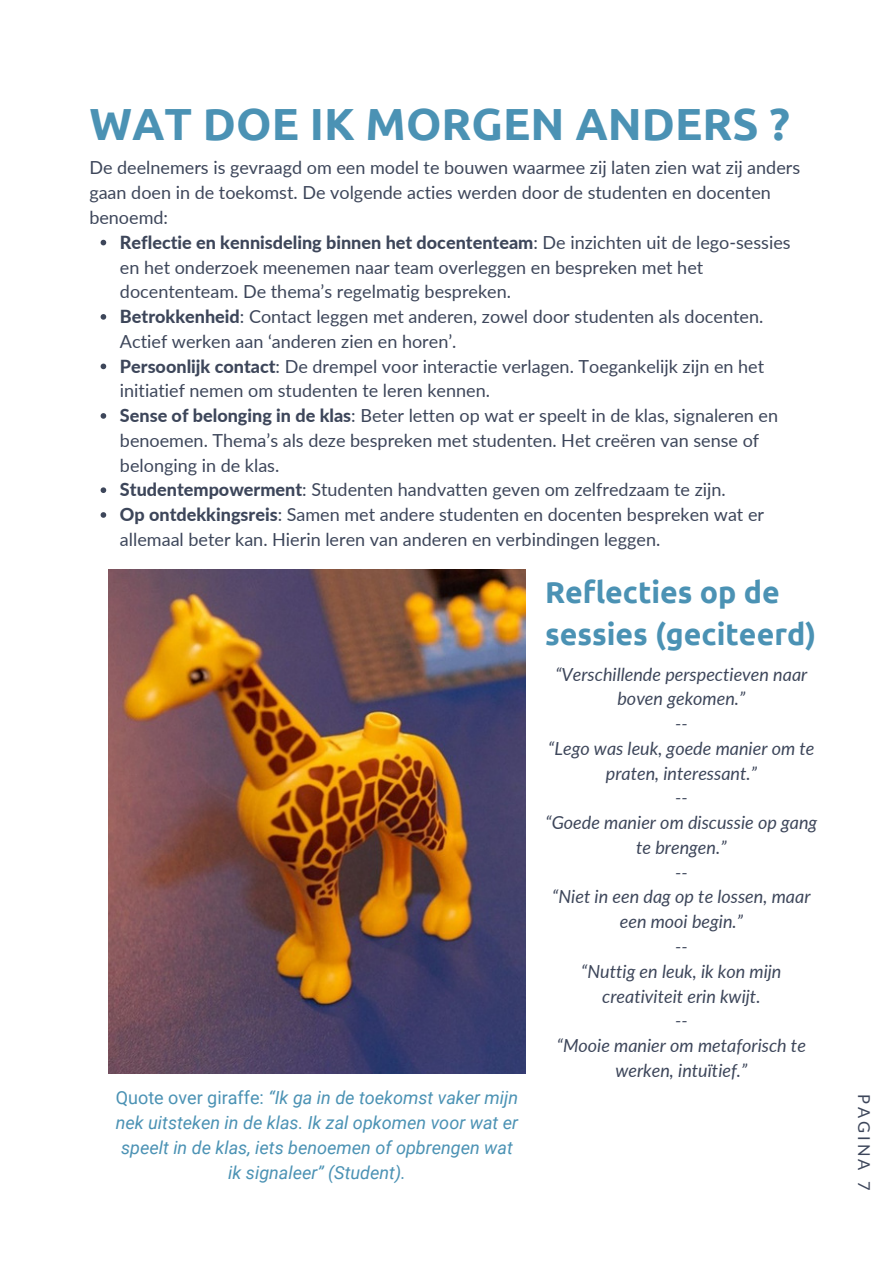
<style>
.page{position:relative;width:893px;height:1264px;background:#fff}
.page>*{position:absolute;margin:0;border:0;box-sizing:border-box;transform-origin:0 0}
.t1{font:700 45px "Ubuntu";color:#4b92b4}
.t2{font:700 30.3px/41.7px "Ubuntu";color:#4b92b4}
.t3{font:18px/24.8px "Lato";color:#3d465a}
.t4{font:italic 18px/24.8px "Lato";color:#3d465a;text-align:center}
.t5{font:italic 18px/24.8px "Roboto";color:#4b92b4;text-align:center}
.t6{font:16.35px "Lato";letter-spacing:.19em;color:#3d465a}
.s1{font-weight:800}
.s2{font-style:normal}
</style>
<div class="page">
<img style="left:108px;top:569px;width:418px;height:504px">
<svg style="left:101px;top:240px;width:5px;height:5px"></svg>
<svg style="left:101px;top:314px;width:5px;height:6px"></svg>
<svg style="left:101px;top:363px;width:5px;height:6px"></svg>
<svg style="left:101px;top:413px;width:5px;height:6px"></svg>
<svg style="left:101px;top:487px;width:5px;height:6px"></svg>
<svg style="left:101px;top:512px;width:5px;height:6px"></svg>
<h2 class="t1" style="left:89px;top:98px;width:702px">WAT DOE IK MORGEN ANDERS ?</h2>
<h1 class="t3" style="left:89px;top:155px;width:712px">De deelnemers is gevraagd om een model te bouwen waarmee zij laten zien wat zij anders gaan doen in de toekomst. De volgende acties werden door de studenten en docenten benoemd:</h1>
<p class="t3" style="left:120px;top:229px;width:672px"><span class="s1">Reflectie en kennisdeling binnen het docententeam</span>: De inzichten uit de lego-sessies en het onderzoek meenemen naar team overleggen en bespreken met het docententeam. De thema’s regelmatig bespreken.</p>
<p class="t3" style="left:120px;top:304px;width:644px"><span class="s1">Betrokkenheid</span>: Contact leggen met anderen, zowel door studenten als docenten.<br>Actief werken aan ‘anderen zien en horen’.</p>
<p class="t3" style="left:120px;top:353px;width:645px"><span class="s1">Persoonlijk contact</span>: De drempel voor interactie verlagen. Toegankelijk zijn en het initiatief nemen om studenten te leren kennen.</p>
<p class="t3" style="left:120px;top:403px;width:659px"><span class="s1">Sense of belonging in de klas</span>: Beter letten op wat er speelt in de klas, signaleren en benoemen. Thema’s als deze bespreken met studenten. Het creëren van sense of belonging in de klas.</p>
<p class="t3" style="left:120px;top:477px;width:607px"><span class="s1">Studentempowerment</span>: Studenten handvatten geven om zelfredzaam te zijn.</p>
<p class="t3" style="left:120px;top:502px;width:645px"><span class="s1">Op ontdekkingsreis</span>: Samen met andere studenten en docenten bespreken wat er allemaal beter kan. Hierin leren van anderen en verbindingen leggen.</p>
<p class="t5" style="left:116px;top:1085px;width:404px"><span class="s2">Quote over giraffe:</span> “Ik ga in de toekomst vaker mijn nek uitsteken in de klas. Ik zal opkomen voor wat er speelt in de klas, iets benoemen of opbrengen wat ik signaleer” (Student).</p>
<p class="t2" style="left:545px;top:571px;width:273px">Reflecties op de sessies (geciteerd)</p>
<p class="t4" style="left:555px;top:661px;width:253px">“Verschillende perspectieven naar boven gekomen.”</p>
<p class="t4" style="left:675px;top:710px;width:14px">--</p>
<p class="t4" style="left:548px;top:735px;width:267px">“Lego was leuk, goede manier om te praten, interessant.”</p>
<p class="t4" style="left:675px;top:785px;width:14px">--</p>
<p class="t4" style="left:545px;top:809px;width:273px">“Goede manier om discussie op gang te brengen.”</p>
<p class="t4" style="left:675px;top:859px;width:14px">--</p>
<p class="t4" style="left:552px;top:884px;width:260px">“Niet in een dag op te lossen, maar een mooi begin.”</p>
<p class="t4" style="left:675px;top:933px;width:14px">--</p>
<p class="t4" style="left:581px;top:958px;width:202px">“Nuttig en leuk, ik kon mijn creativiteit erin kwijt.</p>
<h3 class="t4" style="left:675px;top:1007px;width:14px">--</h3>
<p class="t4" style="left:556px;top:1032px;width:250px">“Mooie manier om metaforisch te werken, intuïtief.”</p>
<p class="t6" style="left:874px;top:1093px;width:98px;rotate:90deg">PAGINA 7</p>
</div>
